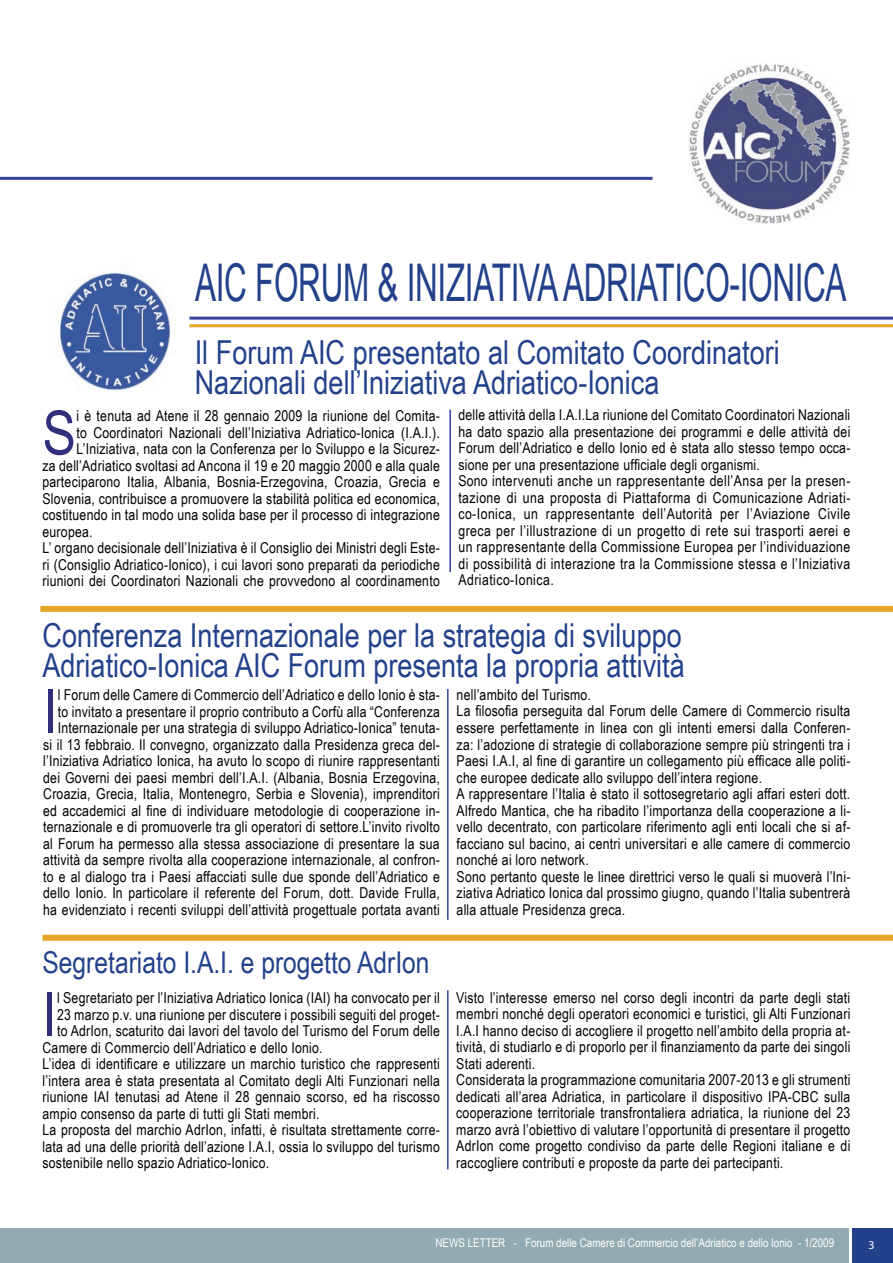
<style>
.page{position:relative;width:893px;height:1263px;background:#fff}
.page>*{position:absolute;margin:0;border:0;box-sizing:border-box;transform-origin:0 0}
.t1{font:61.05px "Arial Narrow";color:#312e7b}
.t2{font:52.05px "Arial";letter-spacing:-.01em;color:#23418b;scale:.61 1}
.t3{font:33px/30px "Arial Narrow";color:#23418b}
.t4{font:30px "Arial Narrow";color:#23418b}
.t5{font:15px/16.5px "Arial Narrow";letter-spacing:.015em;color:#000}
.t6{font:12px "Arial Narrow";color:#fff}
</style>
<div class="page">
<div style="left:0;top:1229px;width:893px;height:34px;background:#92aab1"></div>
<div style="left:850px;top:1229px;width:43px;height:34px;background:#23418b"></div>
<hr style="left:849px;top:1229px;width:3px;height:34px;background:#fff">
<img style="left:59px;top:272px;width:112px;height:119px">
<hr style="left:0;top:177px;width:652px;height:3px;background:#36439b">
<img style="left:689px;top:64px;width:161px;height:159px">
<hr style="left:449px;top:410px;width:2px;height:162px;background:#36439b">
<hr style="left:189px;top:317px;width:704px;height:3px;background:#36439b">
<hr style="left:189px;top:324px;width:704px;height:3px;background:#e7a629">
<div style="left:40px;top:606px;width:853px;height:6px;background:#e7a629"></div>
<hr style="left:447px;top:990px;width:2px;height:179px;background:#36439b">
<div style="left:43px;top:935px;width:850px;height:6px;background:#e7a629"></div>
<hr style="left:447px;top:689px;width:2px;height:231px;background:#36439b">
<h2 class="t2" style="left:195px;top:248px;width:1069px">AIC FORUM &amp; INIZIATIVA ADRIATICO-IONICA</h2>
<h3 class="t3" style="left:195px;top:336px;width:587px">Il Forum AIC presentato al Comitato Coordinatori<br>Nazionali dell’Iniziativa Adriatico-Ionica</h3>
<h1 class="t1" style="left:43px;top:388px;width:35px">S</h1>
<p class="t5" style="left:77px;top:407px;width:365px">i è tenuta ad Atene il 28 gennaio 2009 la riunione del Comita-</p>
<p class="t5" style="left:77px;top:424px;width:365px">to Coordinatori Nazionali dell’Iniziativa Adriatico-Ionica (I.A.I.).</p>
<p class="t5" style="left:77px;top:440px;width:365px">L’Iniziativa, nata con la Conferenza per lo Sviluppo e la Sicurez-</p>
<p class="t5" style="left:43px;top:457px;width:399px">za dell’Adriatico svoltasi ad Ancona il 19 e 20 maggio 2000 e alla quale</p>
<p class="t5" style="left:43px;top:473px;width:399px">parteciparono Italia, Albania, Bosnia-Erzegovina, Croazia, Grecia e</p>
<p class="t5" style="left:43px;top:490px;width:399px">Slovenia, contribuisce a promuovere la stabilità politica ed economica,</p>
<p class="t5" style="left:43px;top:506px;width:399px">costituendo in tal modo una solida base per il processo di integrazione</p>
<p class="t5" style="left:43px;top:523px;width:52px">europea.</p>
<p class="t5" style="left:43px;top:539px;width:399px">L’ organo decisionale dell’Iniziativa è il Consiglio dei Ministri degli Este-</p>
<p class="t5" style="left:43px;top:556px;width:399px">ri (Consiglio Adriatico-Ionico), i cui lavori sono preparati da periodiche</p>
<p class="t5" style="left:43px;top:572px;width:399px">riunioni dei Coordinatori Nazionali che provvedono al coordinamento</p>
<p class="t5" style="left:458px;top:406px;width:394px">delle attività della I.A.I.La riunione del Comitato Coordinatori Nazionali ha dato spazio alla presentazione dei programmi e delle attività dei Forum dell’Adriatico e dello Ionio ed è stata allo stesso tempo occa&shy;sione per una presentazione ufficiale degli organismi.<br>Sono intervenuti anche un rappresentante dell’Ansa per la presen&shy;tazione di una proposta di Piattaforma di Comunicazione Adriati&shy;co-Ionica, un rappresentante dell’Autorità per l’Aviazione Civile greca per l’illustrazione di un progetto di rete sui trasporti aerei e un rappresentante della Commissione Europea per l’individuazione di possibilità di interazione tra la Commissione stessa e l’Iniziativa Adriatico-Ionica.</p>
<h3 class="t3" style="left:43px;top:619px;width:644px">Conferenza Internazionale per la strategia di sviluppo<br>Adriatico-Ionica AIC Forum presenta la propria attività</h3>
<h1 class="t1" style="left:43px;top:667px;width:15px">I</h1>
<p class="t5" style="left:43px;top:686px;width:398px;text-align:right">l Forum delle Camere di Commercio dell’Adriatico e dello Ionio è sta-<br>to invitato a presentare il proprio contributo a Corfù alla “Conferenza Internazionale per una strategia di sviluppo Adriatico-Ionica” tenuta-<br>si il 13 febbraio. Il convegno, organizzato dalla Presidenza greca del&shy;l’Iniziativa Adriatico Ionica, ha avuto lo scopo di riunire rappresentanti dei Governi dei paesi membri dell’I.A.I. (Albania, Bosnia Erzegovina, Croazia, Grecia, Italia, Montenegro, Serbia e Slovenia), imprenditori ed accademici al fine di individuare metodologie di cooperazione in&shy;ternazionale e di promuoverle tra gli operatori di settore.L’invito rivolto al Forum ha permesso alla stessa associazione di presentare la sua attività da sempre rivolta alla cooperazione internazionale, al confron&shy;to e al dialogo tra i Paesi affacciati sulle due sponde dell’Adriatico e dello Ionio. In particolare il referente del Forum, dott. Davide Frulla, ha evidenziato i recenti sviluppi dell’attività progettuale portata avanti</p>
<p class="t5" style="left:457px;top:686px;width:395px">nell’ambito del Turismo.<br>La filosofia perseguita dal Forum delle Camere di Commercio risulta essere perfettamente in linea con gli intenti emersi dalla Conferen&shy;za: l’adozione di strategie di collaborazione sempre più stringenti tra i Paesi I.A.I, al fine di garantire un collegamento più efficace alle politi&shy;che europee dedicate allo sviluppo dell’intera regione.<br>A rappresentare l’Italia è stato il sottosegretario agli affari esteri dott.<br>Alfredo Mantica, che ha ribadito l’importanza della cooperazione a li&shy;vello decentrato, con particolare riferimento agli enti locali che si af&shy;facciano sul bacino, ai centri universitari e alle camere di commercio nonché ai loro network.<br>Sono pertanto queste le linee direttrici verso le quali si muoverà l’Ini&shy;ziativa Adriatico Ionica dal prossimo giugno, quando l’Italia subentrerà alla attuale Presidenza greca.</p>
<h3 class="t4" style="left:43px;top:940px;width:389px">Segretariato I.A.I. e progetto AdrIon</h3>
<h1 class="t1" style="left:43px;top:970px;width:15px">I</h1>
<p class="t5" style="left:57px;top:989px;width:384px">l Segretariato per l’Iniziativa Adriatico Ionica (IAI) ha convocato per il</p>
<p class="t5" style="left:456px;top:988px;width:396px">Visto l’interesse emerso nel corso degli incontri da parte degli stati membri nonché degli operatori economici e turistici, gli Alti Funzionari I.A.I hanno deciso di accogliere il progetto nell’ambito della propria at&shy;tività, di studiarlo e di proporlo per il finanziamento da parte dei singoli Stati aderenti.<br>Considerata la programmazione comunitaria 2007-2013 e gli strumenti dedicati all’area Adriatica, in particolare il dispositivo IPA-CBC sulla cooperazione territoriale transfrontaliera adriatica, la riunione del 23 marzo avrà l’obiettivo di valutare l’opportunità di presentare il progetto AdrIon come progetto condiviso da parte delle Regioni italiane e di raccogliere contributi e proposte da parte dei partecipanti.</p>
<p class="t5" style="left:57px;top:1006px;width:384px">23 marzo p.v. una riunione per discutere i possibili seguiti del proget-</p>
<p class="t5" style="left:57px;top:1022px;width:384px">to AdrIon, scaturito dai lavori del tavolo del Turismo del Forum delle</p>
<p class="t5" style="left:43px;top:1039px;width:282px">Camere di Commercio dell’Adriatico e dello Ionio.</p>
<p class="t5" style="left:43px;top:1055px;width:399px">L’idea di identificare e utilizzare un marchio turistico che rappresenti</p>
<p class="t5" style="left:43px;top:1072px;width:399px">l’intera area è stata presentata al Comitato degli Alti Funzionari nella</p>
<p class="t5" style="left:43px;top:1088px;width:399px">riunione IAI tenutasi ad Atene il 28 gennaio scorso, ed ha riscosso</p>
<p class="t5" style="left:43px;top:1105px;width:278px">ampio consenso da parte di tutti gli Stati membri.</p>
<p class="t5" style="left:43px;top:1121px;width:399px">La proposta del marchio AdrIon, infatti, è risultata strettamente corre-</p>
<p class="t5" style="left:43px;top:1138px;width:399px">lata ad una delle priorità dell’azione I.A.I, ossia lo sviluppo del turismo</p>
<p class="t5" style="left:43px;top:1154px;width:228px">sostenibile nello spazio Adriatico-Ionico.</p>
<p class="t6" style="left:435px;top:1234px;width:400px">NEWS LETTER - Forum delle Camere di Commercio dell’Adriatico e dello Ionio - 1/2009</p>
</div>
